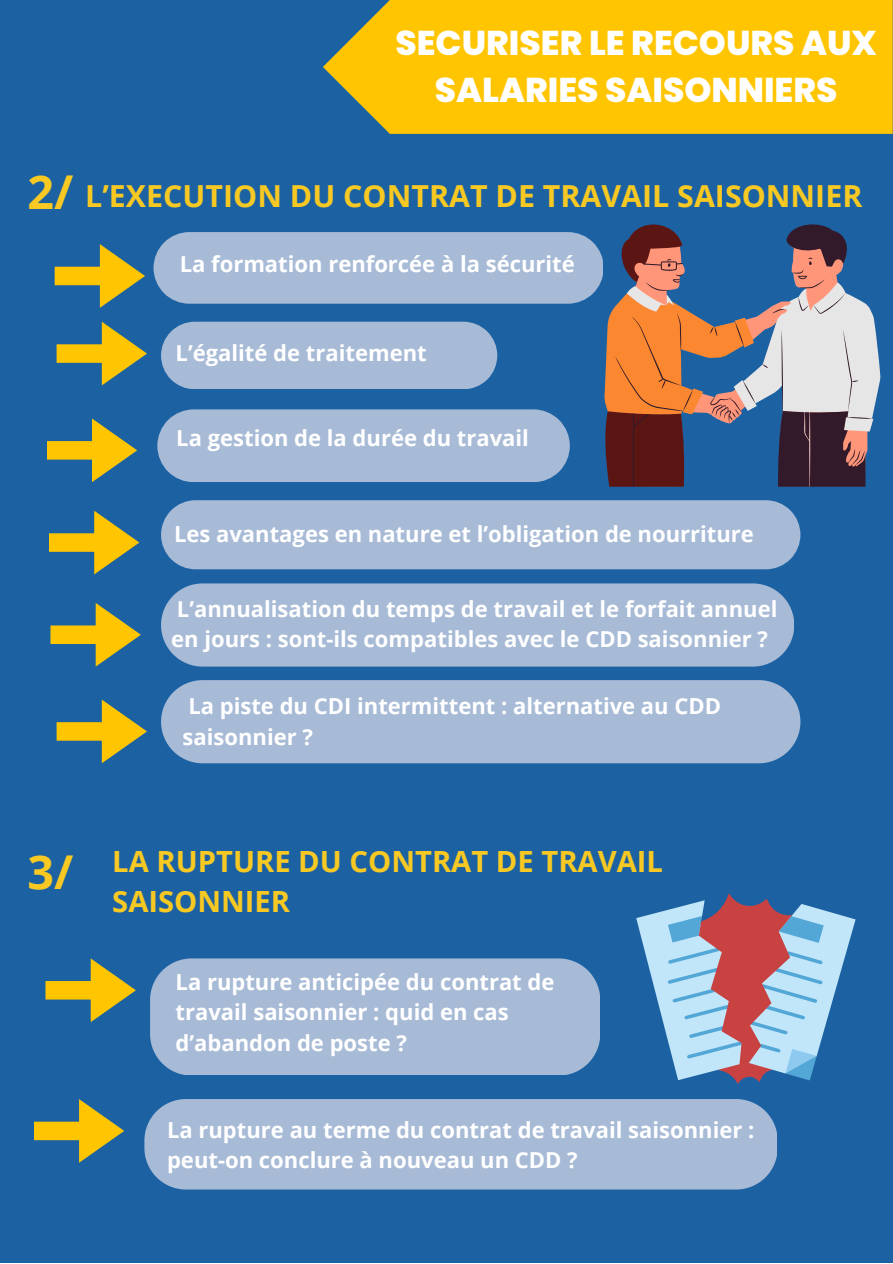
<style>
.page{position:relative;width:893px;height:1264px;background:#fff}
.page>*{position:absolute;margin:0;border:0;box-sizing:border-box;transform-origin:0 0}
.t1{font:700 46.65px "Open Sans";color:#f8c923}
.t2{font:800 34.35px/47.2px "Poppins";color:#fff;text-align:center}
.t3{font:700 30.3px "Open Sans";color:#f8c923}
.t4{font:700 29.25px/39.3px "Open Sans";color:#f8c923}
.t5{font:700 22.05px/30.5px "Open Sans";color:#fff}
</style>
<div class="page">
<div style="left:0;top:0;width:892px;height:1262px;background:#1c62a3"></div>
<div style="left:323px;top:0;width:569px;height:134px;background:#ffc500"></div>
<div style="left:161px;top:583px;width:632px;height:83px;background:#a7bad6"></div>
<div style="left:161px;top:500px;width:639px;height:69px;background:#a7bad6"></div>
<svg style="left:55px;top:244px;width:90px;height:64px"></svg>
<svg style="left:57px;top:322px;width:90px;height:63px"></svg>
<svg style="left:49px;top:510px;width:90px;height:64px"></svg>
<svg style="left:47px;top:418px;width:90px;height:64px"></svg>
<svg style="left:50px;top:603px;width:91px;height:63px"></svg>
<div style="left:161px;top:680px;width:639px;height:83px;background:#a7bad6"></div>
<svg style="left:57px;top:699px;width:90px;height:64px"></svg>
<div style="left:150px;top:958px;width:450px;height:117px;background:#a7bad6"></div>
<div style="left:144px;top:1099px;width:633px;height:90px;background:#a7bad6"></div>
<svg style="left:45px;top:958px;width:91px;height:64px"></svg>
<svg style="left:34px;top:1099px;width:90px;height:63px"></svg>
<svg style="left:636px;top:893px;width:219px;height:191px"></svg>
<svg style="left:153px;top:232px;width:462px;height:255px"></svg>
<svg style="left:873px;top:316px;width:7px;height:104px"></svg>
<svg style="left:615px;top:224px;width:258px;height:263px"></svg>
<p class="t2" style="left:395px;top:19px;width:483px">SECURISER LE RECOURS AUX<br>SALARIES SAISONNIERS</p>
<p class="t1" style="left:28px;top:159px;width:47px">2/</p>
<p class="t3" style="left:85px;top:174px;width:778px">L’EXECUTION DU CONTRAT DE TRAVAIL SAISONNIER</p>
<p class="t5" style="left:180px;top:248px;width:396px">La formation renforcée à la sécurité</p>
<p class="t5" style="left:175px;top:337px;width:252px">L’égalité de traitement</p>
<p class="t5" style="left:176px;top:422px;width:354px">La gestion de la durée du travail</p>
<p class="t5" style="left:174px;top:518px;width:581px">Les avantages en nature et l’obligation de nourriture</p>
<p class="t5" style="left:171px;top:593px;width:607px">L’annualisation du temps de travail et le forfait annuel en jours : sont-ils compatibles avec le CDD saisonnier ?</p>
<p class="t5" style="left:183px;top:690px;width:540px">La piste du CDI intermittent : alternative au CDD saisonnier ?</p>
<p class="t1" style="left:28px;top:838px;width:47px">3/</p>
<p class="t4" style="left:112px;top:841px;width:552px">LA RUPTURE DU CONTRAT DE TRAVAIL<br>SAISONNIER</p>
<p class="t5" style="left:175px;top:966px;width:380px">La rupture anticipée du contrat de travail saisonnier : quid en cas d’abandon de poste ?</p>
<p class="t5" style="left:167px;top:1113px;width:588px">La rupture au terme du contrat de travail saisonnier : peut-on conclure à nouveau un CDD ?</p>
</div>
